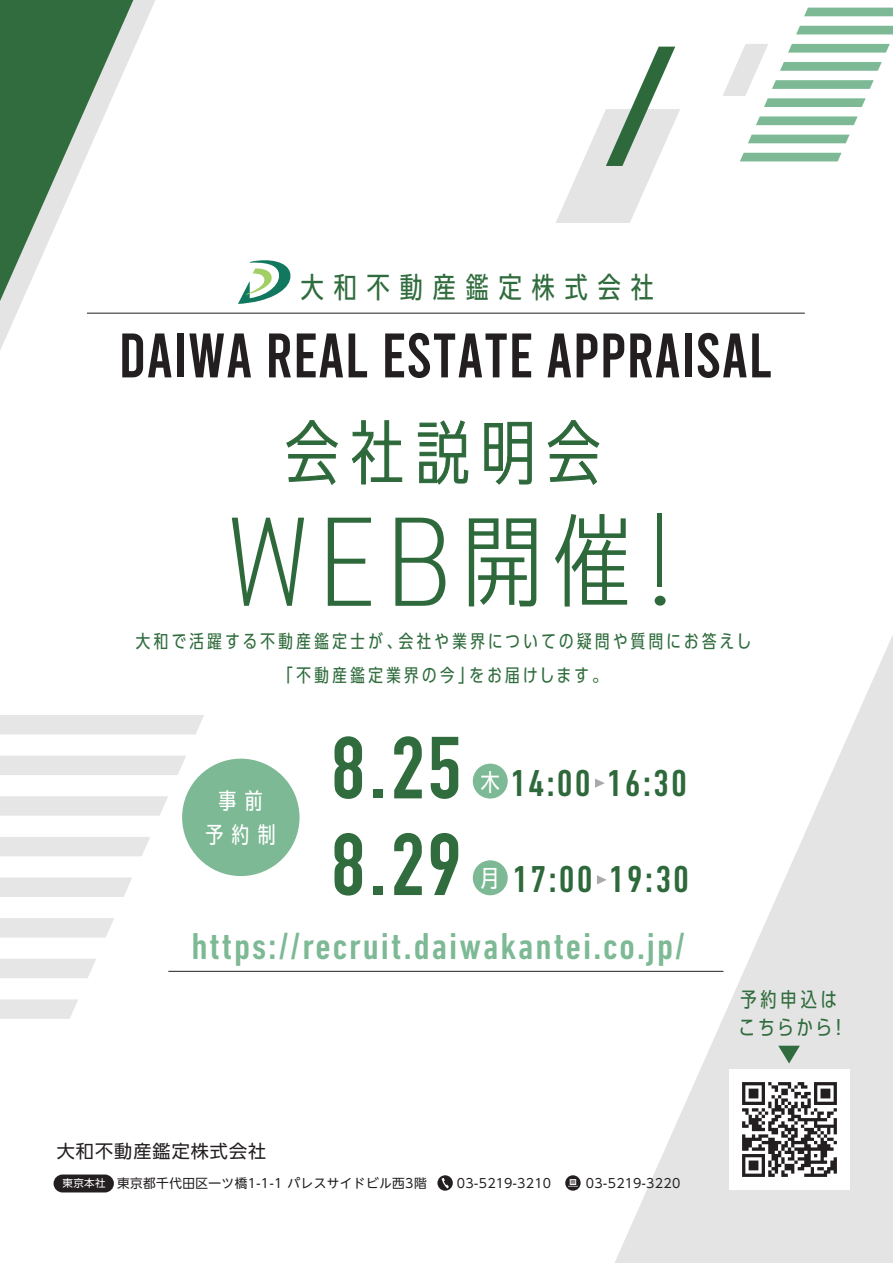
<style>
.page{position:relative;width:893px;height:1263px;background:#fff}
.page>*{position:absolute;margin:0;border:0;box-sizing:border-box;transform-origin:0 0}
.t1{font:300 100.95px "UD Shin Go C Osez Pr 6";color:#2e693b;scale:1.1 1}
.t2{font:700 86.4px/96.6px "DIN Condensed";color:#306c3d;scale:1.05 1}
.t3{font:300 69.15px "UD Shin Go C Osez Pr 6";letter-spacing:.16em;color:#2e693b;scale:1.1 1}
.t4{font:500 condensed 38.1px "DIN Next LT Pro";letter-spacing:.05em;color:#7cb994;scale:1.05 1}
.t5{font:500 condensed 38.1px "DIN Next LT Pro";letter-spacing:.05em;color:#2e693b;scale:1.05 1}
.t6{font:28.65px "UD Shin Go C Oeiz Pr 6";letter-spacing:.35em;color:#306c3d}
.t7{font:23.55px "UD Shin Go C Oeiz Pr 6";color:#fff}
.t8{font:22.35px/34px "UD Shin Go C Oeiz Pr 6";color:#fff;text-align:center}
.t9{font:20.25px/27.6px "UD Shin Go C Oeiz Pr 6";letter-spacing:.195em;color:#306c3d}
.t10{font:18px/34px "UD Shin Go C Oeiz Pr 6";letter-spacing:.195em;color:#306c3d;text-align:center}
.t11{font:18px "UD Shin Go NT Pro";letter-spacing:.06em;color:#231f20}
.t12{font:12.6px "UD Shin Go NT Pro";letter-spacing:.035em;color:#231f20}
.t13{font:10.5px "UD Shin Go NT Pro";color:#fff}
.s1{font-family:"UD Shin Go C Oeiz Pr 6";font-weight:400;font-stretch:normal;font-size:23.55px;color:#fff}
</style>
<div class="page">
<hr style="left:87px;top:313px;width:718px;height:1px;background:#231f20">
<svg style="left:238px;top:260px;width:53px;height:44px"></svg>
<svg style="left:595px;top:778px;width:10px;height:10px"></svg>
<svg style="left:597px;top:875px;width:10px;height:9px"></svg>
<svg style="left:232px;top:518px;width:72px;height:88px"></svg>
<svg style="left:328px;top:518px;width:43px;height:88px"></svg>
<svg style="left:395px;top:518px;width:50px;height:88px"></svg>
<svg style="left:286px;top:420px;width:52px;height:65px"></svg>
<svg style="left:351px;top:420px;width:52px;height:65px"></svg>
<svg style="left:418px;top:420px;width:51px;height:65px"></svg>
<svg style="left:484px;top:421px;width:48px;height:64px"></svg>
<svg style="left:547px;top:420px;width:53px;height:65px"></svg>
<div style="left:657px;top:514px;width:5px;height:73px;background:#2e693b"></div>
<div style="left:655px;top:596px;width:11px;height:10px;background:#2e693b;border-radius:50%"></div>
<svg style="left:0;top:0;width:155px;height:350px"></svg>
<svg style="left:0;top:0;width:133px;height:301px"></svg>
<svg style="left:614px;top:635px;width:279px;height:628px"></svg>
<div style="left:0;top:959px;width:96px;height:19px;background:#e6e6e6"></div>
<div style="left:0;top:918px;width:114px;height:19px;background:#e6e6e6"></div>
<svg style="left:0;top:999px;width:78px;height:20px;background:#e7e7e7"></svg>
<svg style="left:0;top:877px;width:132px;height:20px;background:#e7e7e7"></svg>
<div style="left:0;top:837px;width:150px;height:19px;background:#e6e6e6"></div>
<div style="left:0;top:796px;width:168px;height:20px;background:#e6e6e6"></div>
<div style="left:0;top:756px;width:186px;height:19px;background:#e6e6e6"></div>
<div style="left:0;top:715px;width:204px;height:19px;background:#e6e6e6"></div>
<svg style="left:804px;top:8px;width:89px;height:8px"></svg>
<svg style="left:796px;top:26px;width:97px;height:8px"></svg>
<svg style="left:723px;top:44px;width:167px;height:63px"></svg>
<svg style="left:756px;top:116px;width:102px;height:9px"></svg>
<svg style="left:748px;top:135px;width:102px;height:8px"></svg>
<svg style="left:740px;top:153px;width:101px;height:8px"></svg>
<svg style="left:556px;top:47px;width:124px;height:176px"></svg>
<svg style="left:565px;top:1175px;width:16px;height:16px"></svg>
<div style="left:54px;top:1174px;width:60px;height:18px;background:#231f20;border-radius:9px"></div>
<svg style="left:437px;top:1175px;width:16px;height:16px"></svg>
<img style="left:729px;top:1069px;width:120px;height:121px">
<div style="left:182px;top:759px;width:118px;height:117px;background:#7cb994;border-radius:50%"></div>
<div style="left:473px;top:764px;width:35px;height:34px;background:#7cb994;border-radius:50%"></div>
<div style="left:473px;top:860px;width:35px;height:35px;background:#7cb994;border-radius:50%"></div>
<svg style="left:778px;top:1046px;width:22px;height:17px"></svg>
<svg style="left:122px;top:333px;width:49px;height:44px"></svg>
<div style="left:177px;top:333px;width:7px;height:44px;background:#231f20"></div>
<svg style="left:189px;top:333px;width:62px;height:44px"></svg>
<svg style="left:269px;top:333px;width:22px;height:44px"></svg>
<svg style="left:297px;top:333px;width:46px;height:44px"></svg>
<svg style="left:349px;top:333px;width:18px;height:44px"></svg>
<svg style="left:385px;top:333px;width:146px;height:45px"></svg>
<svg style="left:548px;top:333px;width:23px;height:44px"></svg>
<svg style="left:577px;top:333px;width:20px;height:44px"></svg>
<svg style="left:603px;top:333px;width:21px;height:44px"></svg>
<svg style="left:630px;top:333px;width:49px;height:44px"></svg>
<div style="left:685px;top:333px;width:7px;height:44px;background:#231f20"></div>
<svg style="left:698px;top:333px;width:73px;height:45px"></svg>
<hr style="left:168px;top:971px;width:555px;height:1px;background:#231f20">
<h3 class="t6" style="left:301px;top:265px;width:355px">大和不動産鑑定株式会社</h3>
<h3 class="t3" style="left:285px;top:399px;width:288px">会社説明会</h3>
<h1 class="t1" style="left:464px;top:482px;width:153px">開催</h1>
<p class="t10" style="left:136px;top:623px;width:617px">大和で活躍する不動産鑑定士が、会社や業界についての疑問や質問にお答えし「不動産鑑定業界の今」をお届けします。</p>
<p class="t8" style="left:205px;top:782px;width:72px">事前<br>予約制</p>
<h2 class="t2" style="left:331px;top:719px;width:125px">8.25<br>8.29</h2>
<h3 class="t7" style="left:481px;top:763px;width:20px">木</h3>
<h3 class="t5" style="left:510px;top:761px;width:170px">14:00 16:30</h3>
<h3 class="t5" style="left:480px;top:858px;width:200px"><span class="s1">月</span> 17:00 19:30</h3>
<h3 class="t4" style="left:192px;top:925px;width:471px">https://recruit.daiwakantei.co.jp/</h3>
<p class="t11" style="left:57px;top:1136px;width:211px">大和不動産鑑定株式会社</p>
<p class="t13" style="left:63px;top:1175px;width:45px">東京本社</p>
<p class="t12" style="left:117px;top:1173px;width:311px">東京都千代田区一ツ橋1-1-1 パレスサイドビル西3階</p>
<p class="t12" style="left:457px;top:1173px;width:96px">03-5219-3210</p>
<p class="t12" style="left:586px;top:1173px;width:96px">03-5219-3220</p>
<p class="t9" style="left:739px;top:985px;width:109px">予約申込はこちらから！</p>
</div>
